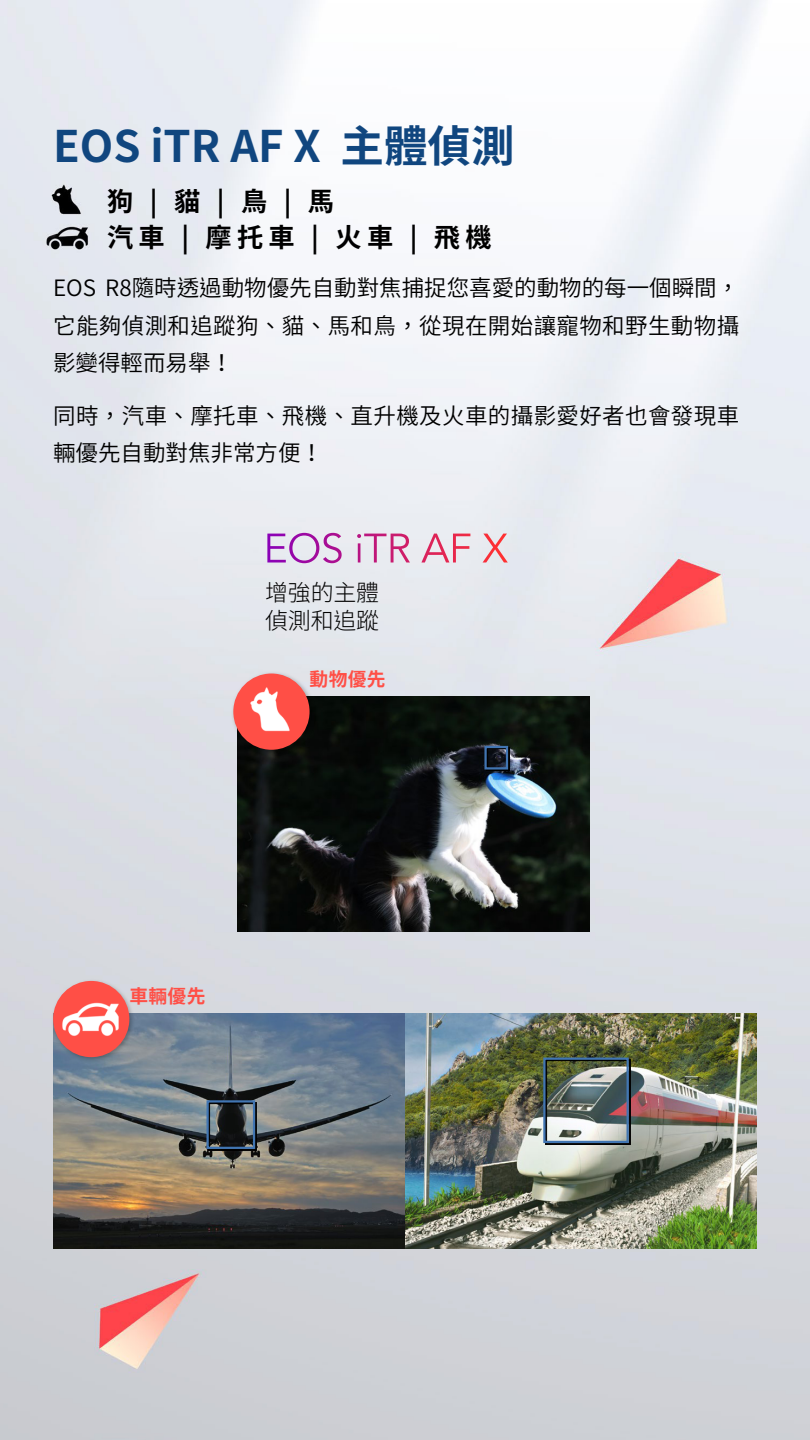
<style>
.page{position:relative;width:810px;height:1440px;background:#fff}
.page>*{position:absolute;margin:0;border:0;box-sizing:border-box;transform-origin:0 0}
.t1{font:700 43.5px "Source Han Sans TW";color:#10467f}
.t2{font:700 26.25px/36.8px "Source Han Sans TW";letter-spacing:.2em;color:#000}
.t3{font:300 22.95px/27.6px "Source Han Sans TW";letter-spacing:-.01em;color:#000}
.t4{font:22.5px/37.5px "Source Han Sans TW";letter-spacing:.015em;color:#000;text-align:justify}
.t5{font:700 18.75px "Source Han Sans TW";letter-spacing:.02em;color:#ff4f46}
</style>
<div class="page">
<img style="left:0;top:0;width:810px;height:1440px">
<img style="left:238px;top:697px;width:351px;height:234px">
<img style="left:53px;top:1014px;width:704px;height:234px">
<svg style="left:267px;top:533px;width:241px;height:30px;background:#e0bad4"></svg>
<div style="left:208px;top:1102px;width:49px;height:48px;background:#080909"></div>
<svg style="left:205px;top:1099px;width:51px;height:51px"></svg>
<img style="left:545px;top:1059px;width:85px;height:86px">
<div style="left:543px;top:1058px;width:86px;height:85px;border:2px solid #4175b2"></div>
<svg style="left:486px;top:747px;width:24px;height:24px"></svg>
<div style="left:484px;top:746px;width:24px;height:24px;border:2px solid #4175b2"></div>
<svg style="left:51px;top:979px;width:84px;height:84px;background:#9aa3ae"></svg>
<div style="left:53px;top:981px;width:76px;height:76px;background:#ff4f46;border-radius:50%"></div>
<img style="left:53px;top:988px;width:72px;height:57px">
<svg style="left:231px;top:671px;width:84px;height:85px;background:#68696a"></svg>
<div style="left:233px;top:674px;width:77px;height:76px;background:#ff4f46;border-radius:50%"></div>
<img style="left:233px;top:681px;width:77px;height:56px">
<h1 class="t1" style="left:53px;top:122px;width:463px">EOS iTR AF X 主體偵測</h1>
<p class="t2" style="left:107px;top:183px;width:386px">狗 | 貓 | 鳥 | 馬<br>汽車 | 摩托車 | 火車 | 飛機</p>
<p class="t4" style="left:53px;top:270px;width:688px">EOS R8隨時透過動物優先自動對焦捕捉您喜愛的動物的每一個瞬間，它能夠偵測和追蹤狗、貓、馬和鳥，從現在開始讓寵物和野生動物攝影變得輕而易舉！</p>
<p class="t4" style="left:53px;top:397px;width:688px">同時，汽車、摩托車、飛機、直升機及火車的攝影愛好者也會發現車輛優先自動對焦非常方便！</p>
<p class="t3" style="left:265px;top:579px;width:116px">增強的主體偵測和追蹤</p>
<p class="t5" style="left:310px;top:668px;width:78px">動物優先</p>
<p class="t5" style="left:129px;top:986px;width:78px">車輛優先</p>
</div>
